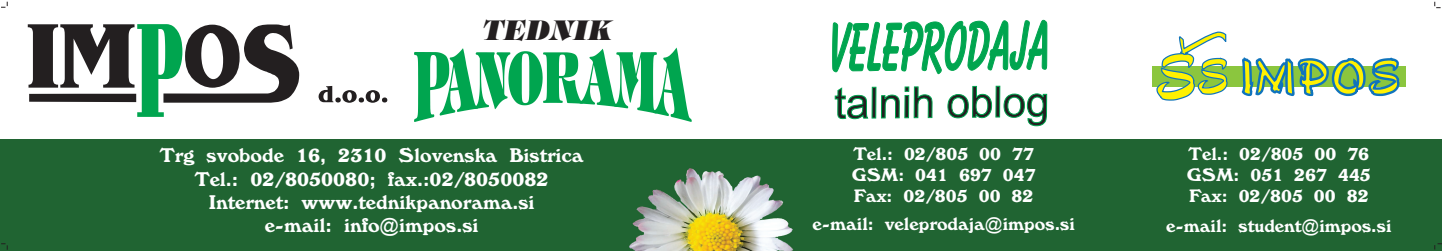
<style>
.page{position:relative;width:1442px;height:251px;background:#fff}
.page>*{position:absolute;margin:0;border:0;box-sizing:border-box;transform-origin:0 0}
.t1{font:51.1px "SLO Polo";letter-spacing:.045em;color:#fff101}
.t2{font:27.12px "Timpani Heavy";color:#231f20}
.t3{font:19.25px/23.1px "SLO Windsor";color:#fff;text-align:center}
.t4{font:17.5px/21px "SLO Windsor";color:#fff;text-align:justify}
.s1{font-size:66.76px}
.s2{font-size:51.36px}
.s3{font-family:"Arial"}
</style>
<div class="page">
<div style="left:0;top:139px;width:1441px;height:112px;background:#206432"></div>
<svg style="left:28px;top:24px;width:271px;height:93px"></svg>
<svg style="left:318px;top:86px;width:69px;height:17px"></svg>
<svg style="left:834px;top:74px;width:212px;height:53px"></svg>
<svg style="left:832px;top:19px;width:215px;height:55px"></svg>
<div style="left:1152px;top:66px;width:253px;height:21px;background:#8bc63e"></div>
<svg style="left:1241px;top:57px;width:159px;height:40px"></svg>
<svg style="left:1156px;top:31px;width:72px;height:70px"></svg>
<svg style="left:414px;top:48px;width:277px;height:74px"></svg>
<svg style="left:1px;top:2px;width:7px;height:6px"></svg>
<svg style="left:1px;top:243px;width:7px;height:6px"></svg>
<svg style="left:1434px;top:243px;width:7px;height:6px"></svg>
<svg style="left:1434px;top:2px;width:6px;height:6px"></svg>
<h2 class="t2" style="left:482px;top:13px;width:132px">TEDNIK</h2>
<h1 class="t1" style="left:1155px;top:45px;width:246px"><span class="s1">S</span> <span class="s2">S</span> IMPOS</h1>
<p class="t3" style="left:160px;top:144px;width:425px">Trg svobode 16, 2310 Slovenska Bistrica Tel.: 02/8050080; fax.:02/8050082<br>Internet: www.tednikpanorama.si<br>e-mail: info<span class="s3">@</span>impos.si</p>
<p class="t4" style="left:851px;top:143px;width:185px">Tel.: 02/805 00 77<br>GSM: 041 697 047<br>Fax: 02/805 00 82</p>
<p class="t4" style="left:1186px;top:143px;width:185px">Tel.: 02/805 00 76<br>GSM: 051 267 445<br>Fax: 02/805 00 82</p>
<p class="t4" style="left:812px;top:213px;width:264px">e-mail: veleprodaja<span class="s3">@</span>impos.si</p>
<p class="t4" style="left:1166px;top:215px;width:227px">e-mail: student<span class="s3">@</span>impos.si</p>
</div>
